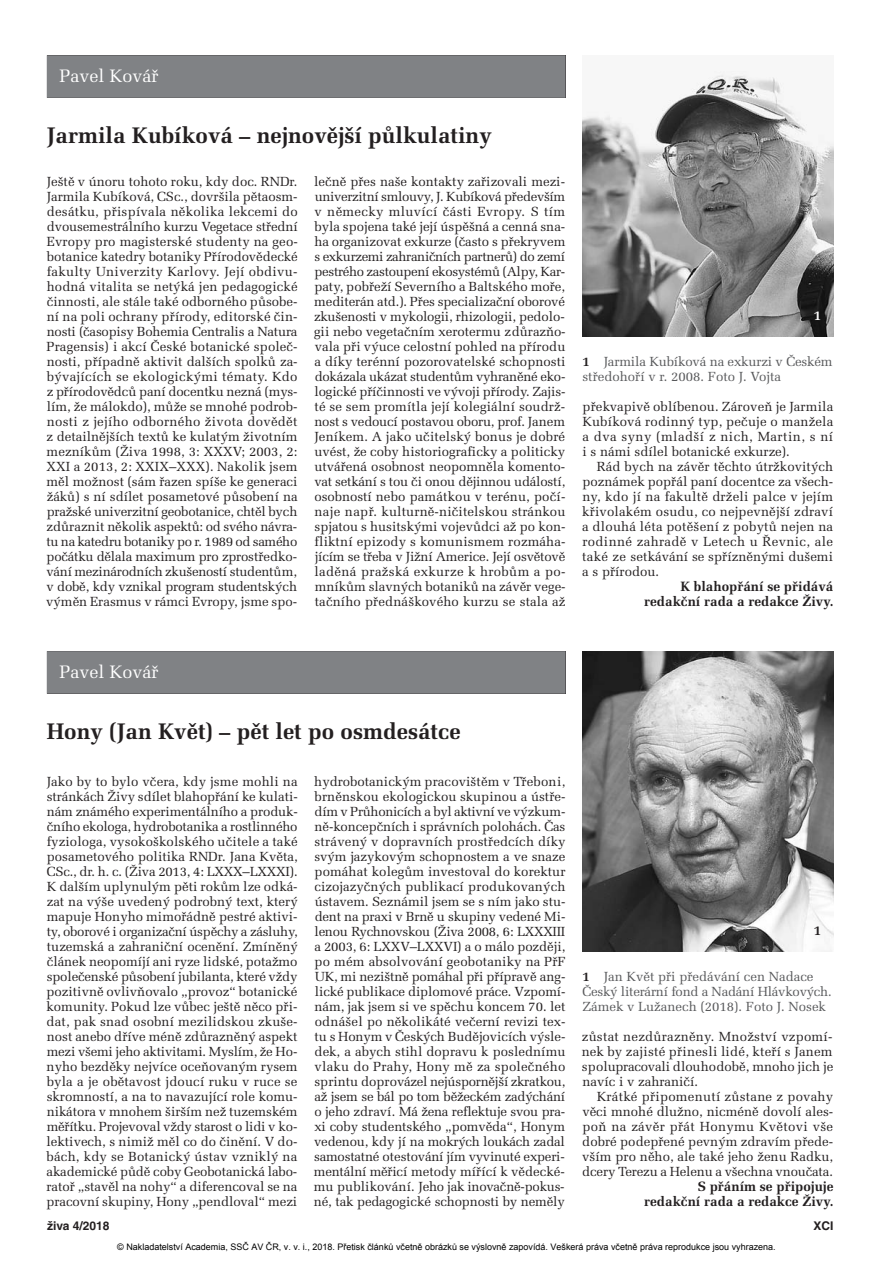
<style>
.page{position:relative;width:893px;height:1263px;background:#fff}
.page>*{position:absolute;margin:0;border:0;box-sizing:border-box;transform-origin:0 0}
.t1{font:700 22.5px "Melior CE";color:#231f20}
.t2{font:18px "Melior CE";color:#fff}
.t3{font:700 13.5px/15px "Melior CE";color:#231f20;text-align:right}
.t4{font:700 13.5px "Melior CE";color:#fff}
.t5{font:13.2px/15px "Melior CE";color:#231f20;text-align:justify}
.t6{font:13.2px/15px "Melior CE";color:#57585a}
.t7{font:700 12px "Helvetica CE";color:#231f20}
.t8{font:9px "Arial";color:#000}
.s1{font-weight:700;color:#231f20}
</style>
<div class="page">
<div style="left:47px;top:55px;width:519px;height:43px;background:#808285"></div>
<div style="left:47px;top:651px;width:519px;height:43px;background:#808285"></div>
<img style="left:583px;top:71px;width:250px;height:265px">
<img style="left:583px;top:651px;width:250px;height:300px">
<h2 class="t2" style="left:60px;top:70px;width:101px">Pavel Kovář</h2>
<h1 class="t1" style="left:47px;top:127px;width:447px">Jarmila Kubíková – nejnovější půlkulatiny</h1>
<p class="t5" style="left:46px;top:176px;width:253px">Ještě v únoru tohoto roku, kdy doc. RNDr.<br>Jarmila Kubíková, CSc., dovršila pětaosm&shy;desátku, přispívala několika lekcemi do dvousemestrálního kurzu Vegetace střední Evropy pro magisterské studenty na geo&shy;botanice katedry botaniky Přírodovědecké fakulty Univerzity Karlovy. Její obdivu&shy;hodná vitalita se netýká jen pedagogické činnosti, ale stále také odborného působe - ní na poli ochrany přírody, editorské čin&shy;nosti (časopisy Bohemia Centralis a Natura Pragensis) i akcí České botanické společ&shy;nosti, případně aktivit dalších spolků za - bývajících se ekologickými tématy. Kdo z přírodovědců paní docentku nezná (mys&shy;lím, že málokdo), může se mnohé podrob&shy;nosti z jejího odborného života dovědět z detailněj ších textů ke kulatým životním mezníkům (Živa 1998, 3: XXXV; 2003, 2:<br>XXI a 2013, 2: XXIX–XXX). Nakolik jsem měl možnost (sám řazen spíše ke generaci žáků) s ní sdílet posametové působení na pražské univerzitní geobotanice, chtěl bych zdůraznit několik aspektů: od svého návra&shy;tu na katedru botaniky po r. 1989 od samého počátku dělala maximum pro zprostředko&shy;vání mezinárodních zkušeností studentům, v době, kdy vznikal program studentských výměn Erasmus v rámci Evropy, jsme spo-</p>
<p class="t5" style="left:314px;top:176px;width:253px">lečně přes naše kontakty zařizovali mezi&shy;univerzitní smlouvy, J. Kubíková především v německy mluvící části Evropy. S tím byla spojena také její úspěšná a cenná sna&shy;ha organizovat exkurze (často s překryvem s exkurzemi zahraničních partnerů) do zemí pestrého zastoupení ekosystémů (Alpy, Kar&shy;paty, po břeží Severního a Baltského moře, mediterán atd.). Přes specializační oboro vé zkušenosti v mykologii, rhizologii, pedolo&shy;gii nebo vegetačním xerotermu zdůrazňo&shy;vala při výuce celostní pohled na přírodu a díky terénní pozorovatelské schopnosti dokázala ukázat studentům vyhraněné eko&shy;logické příčinnosti ve vývoji přírody. Zajis - té se sem promítla její kolegiální soudrž&shy;nost s vedoucí postavou oboru, prof. Janem Jeníkem. A jako učitelský bonus je dobré uvést, že coby historiograficky a politicky utvářená osobnost neopomněla komento&shy;vat setkání s tou či onou dějinnou událostí, osobností nebo památkou v terénu, počí&shy;naje např. kulturně-ničitelskou stránkou spjatou s husitskými vojevůdci až po kon&shy;fliktní epizody s komunismem rozmáha&shy;jícím se třeba v Jižní Americe. Její osvětově laděná pražská exkurze k hrobům a po - mníkům slavných botaniků na závěr vege&shy;tačního přednáškového kurzu se stala až</p>
<p class="t4" style="left:814px;top:310px;width:9px">1</p>
<p class="t6" style="left:582px;top:356px;width:252px"><span class="s1">1</span> Jarmila Kubíková na exkurzi v Českém středohoří v r. 2008. Foto J. Vojta</p>
<p class="t5" style="left:582px;top:401px;width:253px">překvapivě oblíbenou. Zároveň je Jarmila Kubíková rodinný typ, pečuje o manžela a dva syny (mladší z nich, Martin, s ní i s námi sdílel botanické exkurze).</p>
<p class="t5" style="left:582px;top:461px;width:253px;text-indent:15px">Rád bych na závěr těchto útržkovitých poznámek popřál paní docentce za všech&shy;ny, kdo jí na fakultě drželi palce v jejím křivolakém osudu, co nejpevnější zdraví a dlouhá léta potěšení z pobytů nejen na rodinné zahradě v Letech u Řevnic, ale také ze setkávání se spřízněnými dušemi a s přírodou.</p>
<p class="t3" style="left:644px;top:581px;width:191px">K blahopřání se přidává redakční rada a redakce Živy.</p>
<h2 class="t2" style="left:60px;top:666px;width:101px">Pavel Kovář</h2>
<h1 class="t1" style="left:47px;top:723px;width:415px">Hony (Jan Květ) – pět let po osmdesátce</h1>
<p class="t5" style="left:46px;top:776px;width:253px">Jako by to bylo včera, kdy jsme mohli na stránkách Živy sdílet blahopřání ke kulati - nám známého experimentálního a produk - čního ekologa, hydrobotanika a rostlinného fyziologa, vysokoškolského učitele a také posametového politika RNDr. Jana Květa, CSc., dr. h. c. (Živa 2013, 4: LXXX–LXXXI).<br>K dalším uplynulým pěti rokům lze odká&shy;zat na výše uvedený podrobný text, který mapuje Honyho mimořádně pestré aktivi - ty, oborové i organizační úspěchy a zásluhy, tuzemská a zahraniční ocenění. Zmíněný článek neopomíjí ani ryze lidské, potažmo společenské působení jubilanta, které vždy pozitivně ovlivňovalo „provoz“ botanické komunity. Pokud lze vůbec ještě něco při&shy;dat, pak snad osobní mezilidskou zkuše&shy;nost anebo dříve méně zdůrazněný aspekt mezi všemi jeho aktivitami. Myslím, že Ho - nyho bezděky nejvíce oceňovaným rysem byla a je obětavost jdoucí ruku v ruce se skromností, a na to navazující role komu&shy;nikátora v mnohem širším než tuzemském měřítku. Projevoval vždy starost o lidi v ko - lektivech, s nimiž měl co do činění. V do - bách, kdy se Botanický ústav vzniklý na akademické půdě coby Geobotanická labo&shy;ratoř „stavěl na nohy“ a diferencoval se na pracovní skupiny, Hony „pendloval“ mezi</p>
<p class="t5" style="left:314px;top:776px;width:253px">hydrobotanickým pracovištěm v Třeboni, brněnskou ekologickou skupinou a ústře&shy;dím v Průhonicích a byl aktivní ve výzkum&shy;ně-koncepčních i správních polohách. Čas strávený v dopravních prostředcích díky svým jazykovým schopnostem a ve snaze pomáhat kolegům investoval do korektur cizojazyčných publikací produkovaných ústavem. Seznámil jsem se s ním jako stu&shy;dent na praxi v Brně u skupiny vedené Mi - lenou Rychnovskou (Živa 2008, 6: LXXXIII a 2003, 6: LXXV–LXXVI) a o málo později, po mém absolvování geobotaniky na PřF UK, mi nezištně pomáhal při přípravě ang&shy;lické publikace diplomové práce. Vzpomí - nám, jak jsem si ve spěchu koncem 70. let odnášel po několikáté večerní revizi tex&shy;tu s Honym v Českých Budějovicích výsle&shy;dek, a abych stihl dopravu k poslednímu vlaku do Prahy, Hony mě za společného sprintu doprovázel nejúspornější zkratkou, až jsem se bál po tom běžeckém zadýchání o jeho zdraví. Má žena reflektuje svou pra&shy;xi coby student ského „pomvěda“, Honym vedenou, kdy jí na mokrých loukách zadal samostatné otestování jím vyvinuté experi&shy;mentální měřicí metody mířící k vědecké&shy;mu publikování. Jeho jak inovačně-pokus&shy;né, tak pedagogické schopnosti by neměly</p>
<p class="t3" style="left:814px;top:924px;width:9px">1</p>
<p class="t6" style="left:582px;top:971px;width:251px"><span class="s1">1</span> Jan Květ při předávání cen Nadace<br>Český literární fond a Nadání Hlávkových.<br>Zámek v Lužanech (2018). Foto J. Nosek</p>
<p class="t5" style="left:582px;top:1031px;width:253px">zůstat nezdůrazněny. Množství vzpomí&shy;nek by zajisté přinesli lidé, kteří s Janem spolupracovali dlouhodobě, mnoho jich je navíc i v zahraničí.</p>
<p class="t5" style="left:582px;top:1091px;width:252px;text-indent:15px">Krátké připomenutí zůstane z povahy věci mnohé dlužno, nicméně dovolí ales&shy;poň na závěr přát Honymu Květovi vše dobré podepřené pevným zdravím přede&shy;vším pro něho, ale také jeho ženu Radku, dcery Terezu a Helenu a všechna vnoučata.</p>
<p class="t3" style="left:644px;top:1181px;width:191px">S přáním se připojuje redakční rada a redakce Živy.</p>
<p class="t7" style="left:47px;top:1221px;width:64px">živa 4/2018</p>
<p class="t7" style="left:813px;top:1221px;width:22px">XCI</p>
<p class="t8" style="left:117px;top:1241px;width:660px">© Nakladatelství Academia, SSČ AV ČR, v. v. i., 2018. Přetisk článků včetně obrázků se výslovně zapovídá. Veškerá práva včetně práva reprodukce jsou vyhrazena.</p>
</div>
